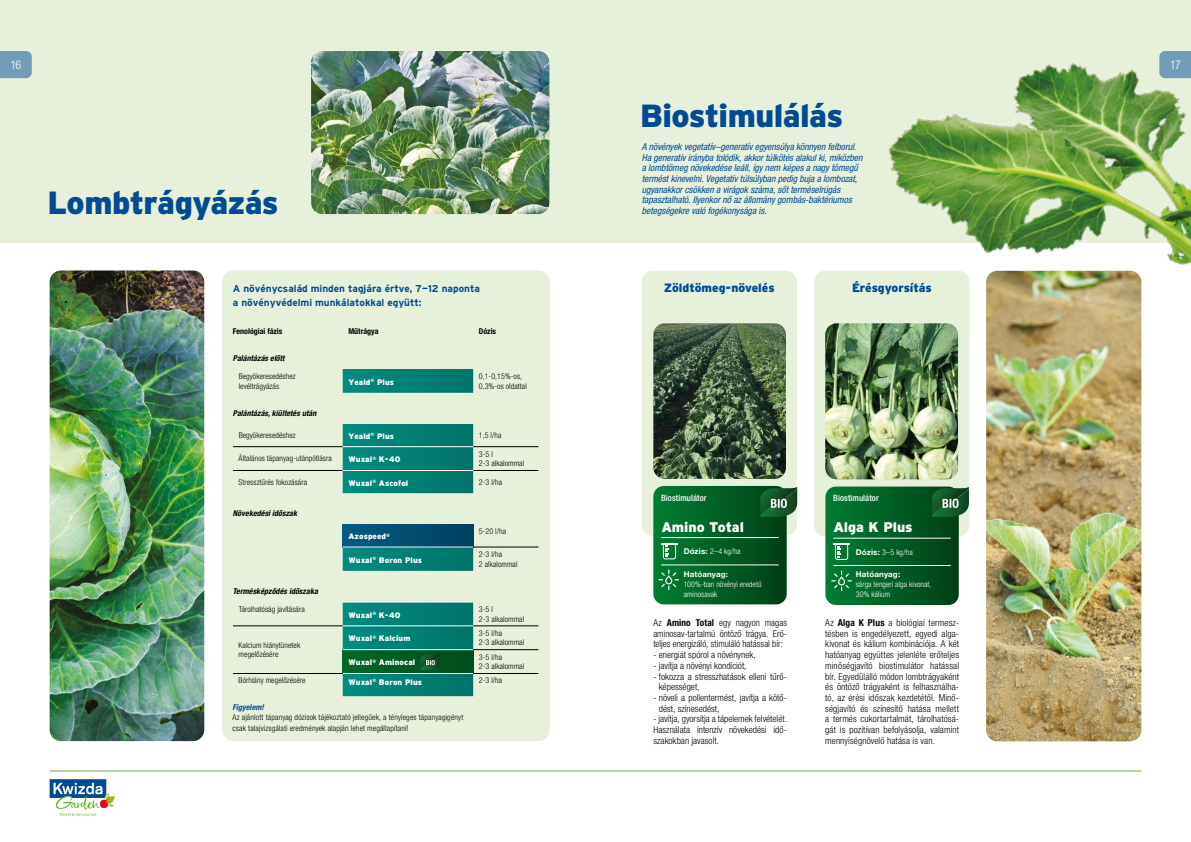
<style>
.page{position:relative;width:1191px;height:842px;background:#fff}
.page>*{position:absolute;margin:0;border:0;box-sizing:border-box;transform-origin:0 0}
.t1{font:900 32px "Interstatehun";letter-spacing:-.02em;color:#004b93}
.t2{font:900 14px "Interstatehun";letter-spacing:-.005em;color:#fff}
.t3{font:900 12px "Interstatehun";letter-spacing:-.005em;color:#004b93}
.t4{font:300 condensed 12px "Helvetica Neue LT Pro";color:#fff}
.t5{font:700 10px/14px "Interstatehun";color:#004b93}
.t6{font:300 condensed 9.5px/10.7px "Helvetica Neue LT Pro";letter-spacing:.005em;color:#000;text-align:justify}
.t7{font:italic condensed 9.5px/10.7px "Helvetica Neue LT Pro";color:#004b93}
.t8{font:500 condensed 8.7px "Helvetica Neue LT Pro";letter-spacing:.01em;color:#fff}
.t9{font:300 condensed 8px/9.6px "Helvetica Neue LT Pro";letter-spacing:.01em;color:#000}
.t10{font:900 8px "Interstatehun";letter-spacing:.01em;color:#fff}
.t11{font:italic 700 condensed 8px "Helvetica Neue LT Pro";letter-spacing:.01em;color:#000}
.t12{font:700 condensed 8px "Helvetica Neue LT Pro";color:#000}
.t13{font:italic 700 condensed 8px "Helvetica Neue LT Pro";letter-spacing:.01em;color:#004b93}
.t14{font:300 condensed 7.9px/10px "Helvetica Neue LT Pro";letter-spacing:.005em;color:#fff}
.t15{font:700 7.9px "Helvetica Neue LT Pro";letter-spacing:.015em;color:#fff}
.s1{font-weight:700;font-stretch:normal}
.s2{font-weight:700}
</style>
<div class="page">
<div style="left:0;top:0;width:1191px;height:242px;background:#e6f0da"></div>
<svg style="left:0;top:51px;width:32px;height:27px"></svg>
<img style="left:311px;top:51px;width:238px;height:163px">
<div style="left:641px;top:271px;width:156px;height:265px;background:#e6f0da;border-radius:11px"></div>
<img style="left:653px;top:323px;width:133px;height:156px">
<svg style="left:653px;top:486px;width:144px;height:118px;background:#166c37"></svg>
<div style="left:814px;top:271px;width:155px;height:265px;background:#e6f0da;border-radius:11px"></div>
<img style="left:825px;top:323px;width:133px;height:156px">
<img style="left:854px;top:51px;width:337px;height:325px">
<img style="left:986px;top:271px;width:155px;height:470px">
<svg style="left:825px;top:486px;width:144px;height:119px;background:#186d38"></svg>
<hr style="left:50px;top:771px;width:545px;height:1px;background:#65b32e">
<hr style="left:595px;top:771px;width:546px;height:1px;background:#65b32e">
<svg style="left:50px;top:779px;width:65px;height:37px"></svg>
<div style="left:222px;top:270px;width:328px;height:471px;background:#e6f0da;border-radius:11px"></div>
<svg style="left:343px;top:369px;width:130px;height:327px"></svg>
<div style="left:343px;top:524px;width:130px;height:23px;background:linear-gradient(to right,#045c84,#00415e)"></div>
<div style="left:343px;top:650px;width:130px;height:23px;background:linear-gradient(to right,#006829,#004d1c)"></div>
<hr style="left:233px;top:446px;width:110px;height:1px;background:#000">
<hr style="left:473px;top:446px;width:65px;height:1px;background:#000">
<hr style="left:233px;top:470px;width:110px;height:1px;background:#000">
<hr style="left:473px;top:470px;width:65px;height:1px;background:#000">
<hr style="left:473px;top:547px;width:65px;height:1px;background:#000">
<hr style="left:233px;top:626px;width:110px;height:1px;background:#000">
<hr style="left:473px;top:626px;width:65px;height:1px;background:#000">
<hr style="left:473px;top:649px;width:65px;height:1px;background:#000">
<hr style="left:473px;top:673px;width:65px;height:1px;background:#000">
<hr style="left:343px;top:446px;width:130px;height:1px;background:#fff">
<hr style="left:343px;top:470px;width:130px;height:1px;background:#fff">
<hr style="left:343px;top:602px;width:130px;height:1px;background:#fff">
<hr style="left:343px;top:626px;width:130px;height:1px;background:#fff">
<hr style="left:343px;top:547px;width:130px;height:1px;background:#fff">
<hr style="left:343px;top:649px;width:130px;height:1px;background:#fff">
<hr style="left:343px;top:673px;width:130px;height:1px;background:#fff">
<hr style="left:233px;top:673px;width:110px;height:1px;background:#000">
<img style="left:50px;top:270px;width:154px;height:471px">
<svg style="left:420px;top:653px;width:20px;height:17px"></svg>
<p class="t4" style="left:10px;top:58px;width:12px">16</p>
<p class="t4" style="left:1170px;top:58px;width:12px">17</p>
<h1 class="t1" style="left:47px;top:184px;width:233px">Lombtrágyázás</h1>
<p class="t5" style="left:233px;top:282px;width:248px">A növénycsalád minden tagjára értve, 7—12 naponta a növényvédelmi munkálatokkal együtt:</p>
<p class="t12" style="left:233px;top:326px;width:51px">Fenológiai fázis</p>
<p class="t12" style="left:348px;top:326px;width:32px">Műtrágya</p>
<p class="t12" style="left:479px;top:326px;width:19px">Dózis</p>
<p class="t11" style="left:233px;top:353px;width:53px">Palántázás előtt</p>
<p class="t9" style="left:239px;top:371px;width:59px">Begyökeresedéshez levéltrágyázás</p>
<p class="t10" style="left:348px;top:377px;width:47px">Yeald<sup>®</sup> Plus</p>
<p class="t9" style="left:479px;top:371px;width:50px">0,1-0,15%-os,<br>0,3%-os oldattal</p>
<p class="t11" style="left:233px;top:408px;width:85px">Palántázás, kiültetés után</p>
<p class="t9" style="left:239px;top:430px;width:59px">Begyökeresedéshez</p>
<p class="t10" style="left:348px;top:432px;width:47px">Yeald<sup>®</sup> Plus</p>
<p class="t9" style="left:479px;top:430px;width:24px">1,5 l/ha</p>
<p class="t9" style="left:239px;top:454px;width:95px">Általános tápanyag-utánpótlásra</p>
<p class="t10" style="left:348px;top:455px;width:54px">Wuxal<sup>®</sup> K-40</p>
<p class="t9" style="left:479px;top:449px;width:47px">3-5 l<br>2-3 alkalommal</p>
<p class="t9" style="left:239px;top:477px;width:70px">Stressztűrés fokozására</p>
<p class="t10" style="left:348px;top:478px;width:61px">Wuxal<sup>®</sup> Ascofol</p>
<p class="t9" style="left:479px;top:477px;width:25px">2-3 l/ha</p>
<p class="t11" style="left:233px;top:508px;width:66px">Növekedési időszak</p>
<p class="t10" style="left:348px;top:532px;width:43px">Azospeed<sup>®</sup></p>
<p class="t9" style="left:479px;top:527px;width:29px">5-20 l/ha</p>
<p class="t11" style="left:233px;top:586px;width:86px">Termésképződés időszaka</p>
<p class="t9" style="left:239px;top:604px;width:68px">Tárolhatóság javítására</p>
<p class="t9" style="left:239px;top:640px;width:63px">Kalcium hiánytünetek megelőzésére</p>
<p class="t10" style="left:348px;top:555px;width:75px">Wuxal<sup>®</sup> Boron Plus</p>
<p class="t9" style="left:479px;top:549px;width:40px">2-3 l/ha<br>2 alkalommal</p>
<p class="t10" style="left:348px;top:610px;width:54px">Wuxal<sup>®</sup> K-40</p>
<p class="t9" style="left:479px;top:604px;width:47px">3-5 l<br>2-3 alkalommal</p>
<p class="t10" style="left:348px;top:634px;width:64px">Wuxal<sup>®</sup> Kalcium</p>
<p class="t9" style="left:479px;top:628px;width:47px">3-5 l/ha<br>2-3 alkalommal</p>
<p class="t10" style="left:348px;top:658px;width:68px">Wuxal<sup>®</sup> Aminocal</p>
<p class="t9" style="left:479px;top:652px;width:47px">3-5 l/ha<br>2-3 alkalommal</p>
<p class="t9" style="left:239px;top:676px;width:68px">Bórhiány megelőzésére</p>
<p class="t10" style="left:348px;top:678px;width:75px">Wuxal<sup>®</sup> Boron Plus</p>
<p class="t9" style="left:479px;top:676px;width:25px">2-3 l/ha</p>
<p class="t13" style="left:232px;top:702px;width:33px">Figyelem!</p>
<p class="t9" style="left:232px;top:712px;width:232px;line-height:10.7px">Az ajánlott tápanyag dózisok tájékoztató jellegűek, a tényleges tápanyagigényt csak talajvizsgálati eredmények alapján lehet megállapítani!</p>
<h1 class="t1" style="left:640px;top:98px;width:204px">Biostimulálás</h1>
<p class="t7" style="left:642px;top:141px;width:222px">A növények vegetatív–generatív egyensúlya könnyen felborul.<br>Ha generatív irányba tolódik, akkor túlkötés alakul ki, miközben a lombtömeg növekedése leáll, így nem képes a nagy tömegű termést kinevelni. Vegetatív túlsúlyban pedig buja a lombozat, ugyanakkor csökken a virágok száma, sőt terméselrúgás tapasztalható. Ilyenkor nő az állomány gombás-baktériumos betegségekre való fogékonysága is.</p>
<p class="t3" style="left:664px;top:281px;width:112px">Zöldtömeg-növelés</p>
<p class="t3" style="left:852px;top:281px;width:81px">Érésgyorsítás</p>
<p class="t8" style="left:661px;top:492px;width:47px">Biostimulátor</p>
<p class="t8" style="left:833px;top:493px;width:47px">Biostimulátor</p>
<h2 class="t2" style="left:661px;top:519px;width:84px">Amino Total</h2>
<h2 class="t2" style="left:833px;top:519px;width:81px">Alga K Plus</h2>
<p class="t14" style="left:683px;top:546px;width:58px"><span class="s1">Dózis:</span> 2–4 kg/ha</p>
<p class="t15" style="left:683px;top:569px;width:46px">Hatóanyag:</p>
<p class="t14" style="left:683px;top:579px;width:79px">100%-ban növényi eredetű aminosavak</p>
<p class="t14" style="left:855px;top:547px;width:59px"><span class="s1">Dózis:</span> 3–5 kg/ha</p>
<p class="t15" style="left:855px;top:569px;width:46px">Hatóanyag:</p>
<p class="t14" style="left:855px;top:579px;width:77px">sárga tengeri alga kivonat,<br>30% kálium</p>
<p class="t6" style="left:653px;top:617px;width:135px">Az <span class="s2">Amino Total</span> egy nagyon magas aminosav-tartalmú öntöző trágya. Erő&shy;teljes energizáló, stimuláló hatással bír:</p>
<p class="t6" style="left:653px;top:649px;width:104px">- energiát spórol a növénynek,</p>
<p class="t6" style="left:653px;top:660px;width:95px">- javítja a növényi kondíciót,</p>
<p class="t6" style="left:659px;top:671px;width:130px;text-indent:-5px">- fokozza a stresszhatások elleni tűrő&shy;képességet,</p>
<p class="t6" style="left:659px;top:692px;width:130px;text-indent:-5px">- növeli a pollentermést, javítja a kötő&shy;dést, színesedést,</p>
<p class="t6" style="left:653px;top:713px;width:135px">- javítja, gyorsítja a tápelemek felvételét.<br>Használata intenzív növekedési idő&shy;szakokban javasolt.</p>
<p class="t6" style="left:825px;top:617px;width:135px">Az <span class="s2">Alga K Plus</span> a biológiai termesz&shy;tésben is engedélyezett, egyedi alga&shy;kivonat és kálium kombinációja. A két hatóanyag együttes jelenléte erőteljes minőségjavító biostimulátor hatással bír. Egyedülálló módon lombtrágyaként és öntöző trágyaként is felhasználha&shy;tó, az érési időszak kezdetétől. Minő&shy;ségjavító és színesítő hatása mellett a termés cukortartalmát, tárolhatósá&shy;gát is pozitívan befolyásolja, valamint mennyiségnövelő hatása is van.</p>
</div>
